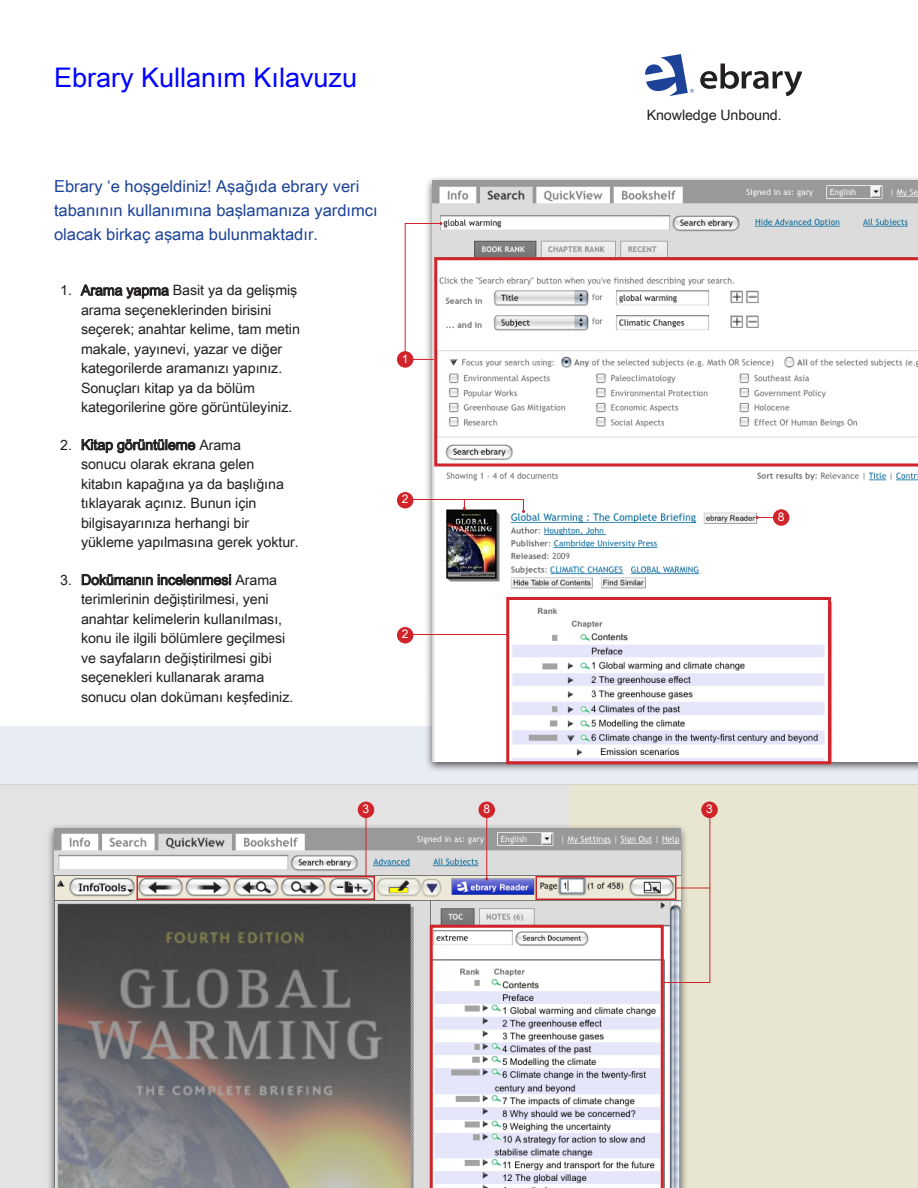
<style>
.page{position:relative;width:918px;height:1188px;background:#fff}
.page>*{position:absolute;margin:0;border:0;box-sizing:border-box;transform-origin:0 0}
.Normal_wrd_1{font:27px "Arial Unicode";color:#00f}
.t1{font:16.5px/24px "Arial Unicode";color:#1d4398}
.num_list{font:14.25px/19.5px "Arial Unicode";letter-spacing:-.005em;color:#231f20}
.num_list_first{font:14.25px/19.5px "Arial Unicode";letter-spacing:-.005em;color:#231f20}
.body{font:14.25px "Arial Unicode";letter-spacing:-.005em;color:#231f20}
.picture_label{font:12px "Arial Unicode";color:#fff}
</style>
<div class="page">
<div style="left:0;top:784px;width:570px;height:404px;background:#e3e3e3"></div>
<div style="left:570px;top:784px;width:348px;height:404px;background:#e8e5d0"></div>
<div style="left:0;top:726px;width:918px;height:58px;background:#e8ecf4"></div>
<svg style="left:80px;top:284px;width:89px;height:15px"></svg>
<svg style="left:81px;top:439px;width:115px;height:14px"></svg>
<svg style="left:82px;top:574px;width:149px;height:12px"></svg>
<svg style="left:645px;top:54px;width:49px;height:42px"></svg>
<svg style="left:700px;top:64px;width:101px;height:32px"></svg>
<div style="left:424px;top:175px;width:494px;height:598px;background:#231f20;opacity:.75"></div>
<img style="left:432px;top:180px;width:486px;height:582px">
<svg style="left:404px;top:222px;width:38px;height:138px"></svg>
<div style="left:397px;top:351px;width:16px;height:17px;background:#d1232a;border-radius:50%"></div>
<svg style="left:434px;top:257px;width:484px;height:209px"></svg>
<div style="left:397px;top:492px;width:16px;height:16px;background:#d1232a;border-radius:50%"></div>
<svg style="left:412px;top:499px;width:113px;height:14px"></svg>
<div style="left:397px;top:627px;width:16px;height:17px;background:#d1232a;border-radius:50%"></div>
<hr style="left:413px;top:634px;width:95px;height:1px;background:#d1232a">
<div style="left:506px;top:597px;width:325px;height:167px;border:3px solid #d1232a"></div>
<div style="left:46px;top:823px;width:642px;height:365px;background:#231f20;opacity:.75"></div>
<img style="left:54px;top:828px;width:626px;height:360px">
<div style="left:701px;top:802px;width:17px;height:16px;background:#d1232a;border-radius:50%"></div>
<div style="left:136px;top:876px;width:239px;height:24px;border:2px solid #d1232a"></div>
<div style="left:536px;top:876px;width:140px;height:24px;border:2px solid #d1232a"></div>
<svg style="left:430px;top:925px;width:234px;height:263px;background:#e0dbe3"></svg>
<div style="left:358px;top:802px;width:16px;height:16px;background:#d1232a;border-radius:50%"></div>
<hr style="left:366px;top:817px;width:1px;height:59px;background:#d1232a">
<div style="left:478px;top:802px;width:17px;height:16px;background:#d1232a;border-radius:50%"></div>
<hr style="left:486px;top:817px;width:1px;height:62px;background:#d1232a">
<svg style="left:663px;top:815px;width:48px;height:168px"></svg>
<hr style="left:676px;top:888px;width:34px;height:1px;background:#d1232a">
<div style="left:773px;top:509px;width:16px;height:17px;background:#d1232a;border-radius:50%"></div>
<svg style="left:756px;top:516px;width:17px;height:3px"></svg>
<p class="Normal_wrd_1" style="left:54px;top:58px;width:305px">Ebrary Kullanım Kılavuzu</p>
<h3 class="t1" style="left:54px;top:174px;width:325px">Ebrary ‘e hoşgeldiniz! Aşağıda ebrary veri tabanının kullanımına başlamanıza yardımcı olacak birkaç aşama bulunmaktadır.</h3>
<p class="num_list_first" style="left:81px;top:280px;width:220px;text-indent:-21px">1. Arama yapma Basit ya da gelişmiş arama seçeneklerinden birisini seçerek; anahtar kelime, tam metin makale, yayınevi, yazar ve diğer kategorilerde aramanızı yapınız.<br>Sonuçları kitap ya da bölüm kategorilerine göre görüntüleyiniz.</p>
<p class="num_list" style="left:81px;top:435px;width:219px;text-indent:-21px">2. Kitap görüntüleme Arama<br>sonucu olarak ekrana gelen kitabın kapağına ya da başlığına tıklayarak açınız. Bunun için bilgisayarınıza herhangi bir yükleme yapılmasına gerek yoktur.</p>
<p class="num_list" style="left:81px;top:570px;width:214px;text-indent:-21px">3. Dokümanın incelenmesi Arama terimlerinin değiştirilmesi, yeni anahtar kelimelerin kullanılması, konu ile ilgili bölümlere geçilmesi ve sayfaların değiştirilmesi gibi seçenekleri kullanarak arama sonucu olan dokümanı keşfediniz.</p>
<p class="picture_label" style="left:402px;top:350px;width:8px">1</p>
<p class="picture_label" style="left:402px;top:490px;width:8px">2</p>
<p class="picture_label" style="left:402px;top:625px;width:8px">2</p>
<p class="body" style="left:647px;top:105px;width:137px">Knowledge Unbound.</p>
<p class="picture_label" style="left:778px;top:508px;width:8px">8</p>
<p class="picture_label" style="left:363px;top:800px;width:8px">3</p>
<p class="picture_label" style="left:483px;top:800px;width:8px">8</p>
<p class="picture_label" style="left:706px;top:800px;width:8px">3</p>
</div>
